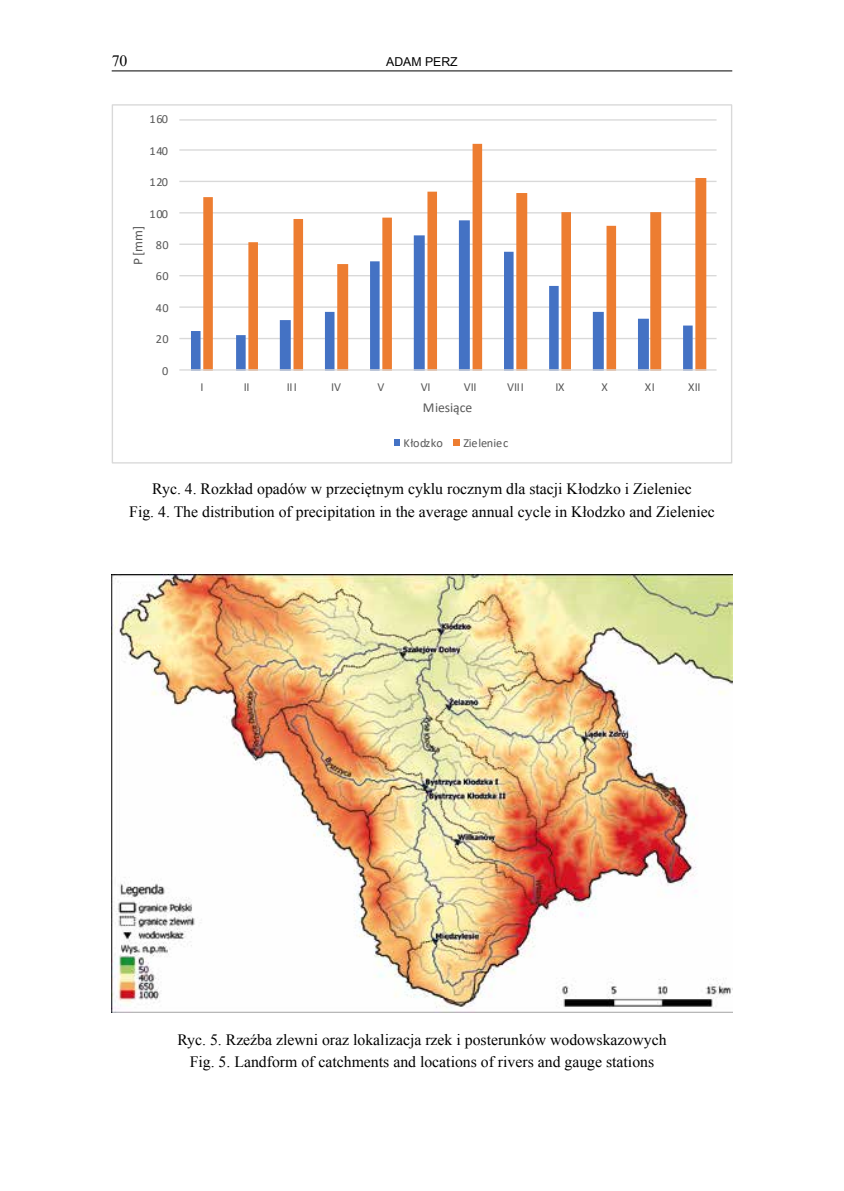
<style>
.page{position:relative;width:844px;height:1191px;background:#fff}
.page>*{position:absolute;margin:0;border:0;box-sizing:border-box;transform-origin:0 0}
.t1{font:15.75px/22.4px "Times New Roman";color:#000;text-align:center}
.t2{font:13.65px "Calibri";color:#595959}
.t3{font:12.25px "Calibri";letter-spacing:-.005em;color:#595959}
.t4{font:12.25px "Arial";color:#000}
</style>
<div class="page">
<hr style="left:112px;top:70px;width:620px;height:1px;background:#000">
<hr style="left:179px;top:338px;width:537px;height:1px;background:#d9d9d9">
<hr style="left:179px;top:306px;width:537px;height:2px;background:#d9d9d9">
<hr style="left:179px;top:275px;width:537px;height:1px;background:#d9d9d9">
<hr style="left:179px;top:243px;width:537px;height:2px;background:#d9d9d9">
<hr style="left:179px;top:212px;width:537px;height:1px;background:#d9d9d9">
<hr style="left:179px;top:181px;width:537px;height:1px;background:#d9d9d9">
<hr style="left:179px;top:149px;width:537px;height:2px;background:#d9d9d9">
<hr style="left:179px;top:119px;width:537px;height:2px;background:#d9d9d9">
<svg style="left:191px;top:243px;width:12px;height:126px"></svg>
<svg style="left:203px;top:144px;width:503px;height:225px"></svg>
<hr style="left:179px;top:369px;width:537px;height:2px;background:#d9d9d9">
<div style="left:394px;top:439px;width:6px;height:7px;background:#4472c4"></div>
<div style="left:453px;top:439px;width:7px;height:7px;background:#ed7d31"></div>
<img style="left:112px;top:574px;width:620px;height:438px">
<p class="t1" style="left:112px;top:49px;width:17px">70</p>
<p class="t4" style="left:386px;top:53px;width:73px">ADAM PERZ</p>
<p class="t3" style="left:149px;top:111px;width:20px">160</p>
<p class="t3" style="left:149px;top:142px;width:20px">140</p>
<p class="t3" style="left:149px;top:174px;width:20px">120</p>
<p class="t3" style="left:149px;top:205px;width:20px">100</p>
<p class="t2" style="left:128px;top:265px;width:41px;rotate:-90deg">P [mm]</p>
<p class="t3" style="left:156px;top:236px;width:15px">80</p>
<p class="t3" style="left:156px;top:268px;width:15px">60</p>
<p class="t3" style="left:156px;top:299px;width:15px">40</p>
<p class="t3" style="left:156px;top:331px;width:15px">20</p>
<p class="t3" style="left:162px;top:362px;width:8px">0</p>
<p class="t3" style="left:200px;top:378px;width:5px">I</p>
<p class="t3" style="left:244px;top:378px;width:7px">II</p>
<p class="t3" style="left:287px;top:378px;width:11px">III</p>
<p class="t3" style="left:331px;top:378px;width:11px">IV</p>
<p class="t3" style="left:377px;top:378px;width:8px">V</p>
<p class="t3" style="left:420px;top:378px;width:11px">VI</p>
<p class="t3" style="left:464px;top:378px;width:14px">VII</p>
<p class="t3" style="left:507px;top:378px;width:18px">VIII</p>
<p class="t3" style="left:555px;top:378px;width:11px">IX</p>
<p class="t3" style="left:601px;top:378px;width:8px">X</p>
<p class="t3" style="left:644px;top:378px;width:11px">XI</p>
<p class="t3" style="left:688px;top:378px;width:14px">XII</p>
<p class="t2" style="left:423px;top:397px;width:51px">Miesiące</p>
<p class="t3" style="left:403px;top:434px;width:41px">Kłodzko</p>
<p class="t3" style="left:463px;top:434px;width:46px">Zieleniec</p>
<p class="t1" style="left:129px;top:477px;width:587px">Ryc. 4. Rozkład opadów w przeciętnym cyklu rocznym dla stacji Kłodzko i Zieleniec<br>Fig. 4. The distribution of precipitation in the average annual cycle in Kłodzko and Zieleniec</p>
<p class="t1" style="left:177px;top:1027px;width:490px">Ryc. 5. Rzeźba zlewni oraz lokalizacja rzek i posterunków wodowskazowych<br>Fig. 5. Landform of catchments and locations of rivers and gauge stations</p>
</div>
